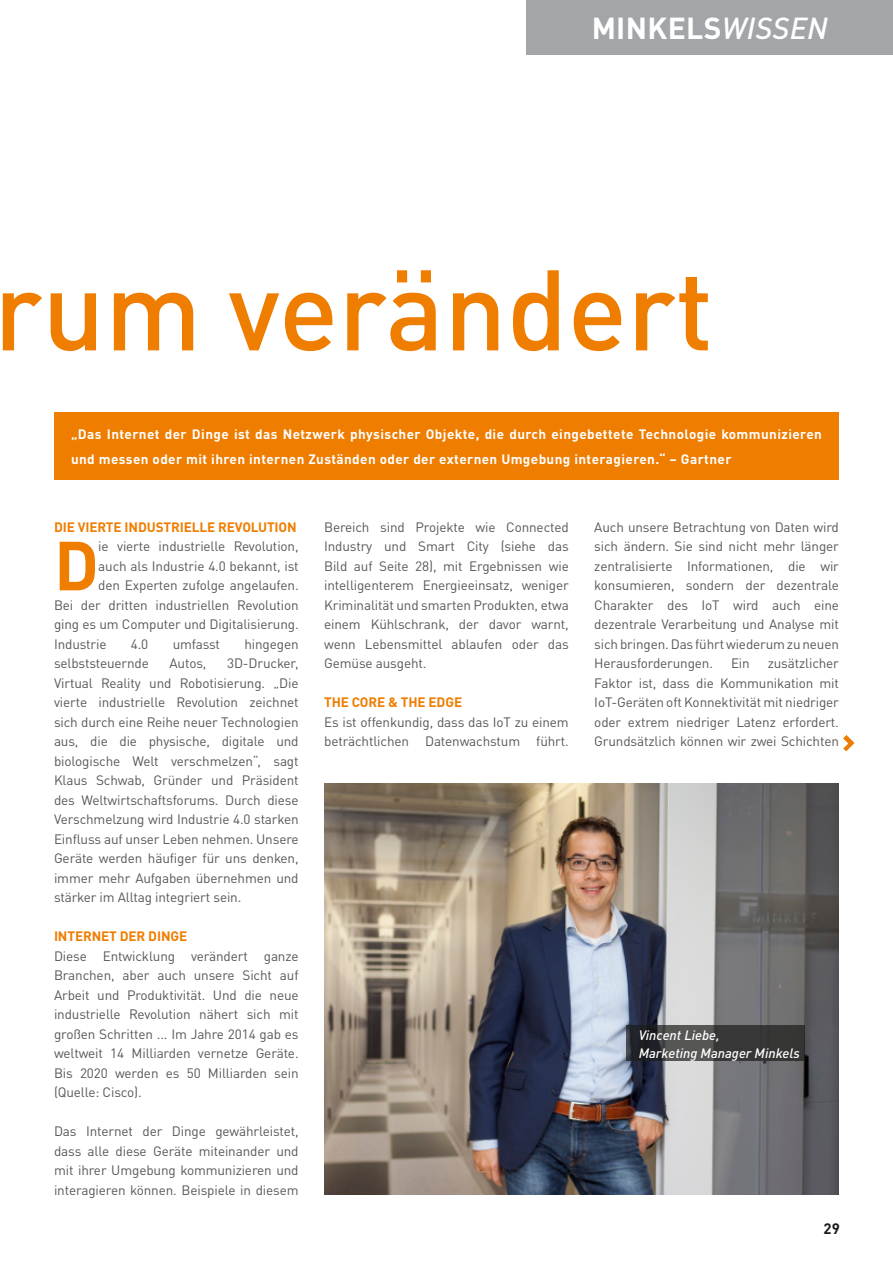
<style>
.page{position:relative;width:893px;height:1263px;background:#fff}
.page>*{position:absolute;margin:0;border:0;box-sizing:border-box;transform-origin:0 0}
.t1{font:500 112.5px "DIN Pro";color:#ef7d00}
.t2{font:700 68.25px "DIN Pro";color:#ef7d00}
.t3{font:700 30px "DIN Pro";letter-spacing:.01em;color:#fff}
.t4{font:700 15px "DIN Pro";color:#1d1d1b}
.t5{font:13.5px/19.5px "DIN Pro";letter-spacing:-.01em;color:#575756;text-align:justify}
.t6{font:700 13.5px/25.5px "DIN Pro";letter-spacing:.03em;color:#fff}
.t7{font:700 13.5px "DIN Pro";letter-spacing:-.01em;color:#ef7d00}
.t8{font:italic 500 13.5px/18px "DIN Pro";color:#fff}
.s1{font-weight:500;font-style:italic}
</style>
<div class="page">
<div style="left:526px;top:0;width:367px;height:54px;background:#a2a6a8"></div>
<img style="left:843px;top:735px;width:11px;height:16px">
<img style="left:324px;top:783px;width:514px;height:412px">
<svg style="left:626px;top:1025px;width:178px;height:36px;background:#3b3c3c"></svg>
<div style="left:54px;top:413px;width:785px;height:67px;background:#ef7d00"></div>
<h3 class="t3" style="left:592px;top:3px;width:238px">MINKELS<span class="s1">WISSEN</span></h3>
<h1 class="t1" style="left:-6px;top:218px;width:721px">rum verändert</h1>
<p class="t6" style="left:71px;top:420px;width:752px">„Das Internet der Dinge ist das Netzwerk physischer Objekte, die durch eingebettete Technologie kommunizieren und messen oder mit ihren internen Zuständen oder der externen Umgebung interagieren.“ – Gartner</p>
<p class="t7" style="left:54px;top:516px;width:244px">DIE VIERTE INDUSTRIELLE REVOLUTION</p>
<h2 class="t2" style="left:54px;top:509px;width:46px">D</h2>
<p class="t5" style="left:98px;top:535px;width:202px">ie vierte industrielle Revolution,</p>
<p class="t5" style="left:98px;top:555px;width:202px">auch als Industrie 4.0 bekannt, ist</p>
<p class="t5" style="left:98px;top:574px;width:202px">den Experten zufolge angelaufen.</p>
<p class="t5" style="left:54px;top:594px;width:246px">Bei der dritten industriellen Revolution</p>
<p class="t5" style="left:54px;top:613px;width:246px">ging es um Computer und Digitalisierung.</p>
<p class="t5" style="left:54px;top:633px;width:54px">Industrie</p>
<p class="t5" style="left:131px;top:633px;width:19px">4.0</p>
<p class="t5" style="left:173px;top:633px;width:49px">umfasst</p>
<p class="t5" style="left:244px;top:633px;width:56px">hingegen</p>
<p class="t5" style="left:54px;top:652px;width:96px">selbststeuernde</p>
<p class="t5" style="left:170px;top:652px;width:38px">Autos,</p>
<p class="t5" style="left:54px;top:652px;width:246px;text-indent:173px">3D-Drucker, Virtual Reality und Robotisierung. „Die vierte industrielle Revolution zeichnet sich durch eine Reihe neuer Technologien aus, die die physische, digitale und biologische Welt verschmelzen“, sagt Klaus Schwab, Gründer und Präsident des Weltwirtschaftsforums. Durch diese Verschmelzung wird Industrie 4.0 starken Einfluss auf unser Leben nehmen. Unsere Geräte werden häufiger für uns denken, immer mehr Aufgaben übernehmen und stärker im Alltag integriert sein.</p>
<p class="t7" style="left:54px;top:925px;width:135px">INTERNET DER DINGE</p>
<p class="t5" style="left:54px;top:945px;width:246px">Diese Entwicklung verändert ganze Branchen, aber auch unsere Sicht auf Arbeit und Produktivität. Und die neue industrielle Revolution nähert sich mit großen Schritten ... Im Jahre 2014 gab es weltweit 14 Milliarden vernetze Geräte.<br>Bis 2020 werden es 50 Milliarden sein (Quelle: Cisco).</p>
<p class="t5" style="left:54px;top:1120px;width:246px">Das Internet der Dinge gewährleistet, dass alle diese Geräte miteinander und mit ihrer Umgebung kommunizieren und interagieren können. Beispiele in diesem</p>
<p class="t5" style="left:324px;top:516px;width:246px">Bereich sind Projekte wie Connected Industry und Smart City (siehe das Bild auf Seite 28), mit Ergebnissen wie intelligenterem Energieeinsatz, weniger Kriminalität und smarten Produkten, etwa einem Kühlschrank, der davor warnt, wenn Lebensmittel ablaufen oder das Gemüse ausgeht.</p>
<p class="t7" style="left:324px;top:691px;width:139px">THE CORE &amp; THE EDGE</p>
<p class="t5" style="left:324px;top:711px;width:246px">Es ist offenkundig, dass das IoT zu einem beträchtlichen Datenwachstum führt.</p>
<p class="t5" style="left:594px;top:516px;width:246px">Auch unsere Betrachtung von Daten wird sich ändern. Sie sind nicht mehr länger zentralisierte Informationen, die wir konsumieren, sondern der dezentrale Charakter des IoT wird auch eine dezentrale Verarbeitung und Analyse mit sich bringen. Das führt wiederum zu neuen Herausforderungen.</p>
<p class="t5" style="left:594px;top:652px;width:246px;text-indent:173px">zusätzlicher Faktor ist, dass die Kommunikation mit IoT-Geräten oft Konnektivität mit niedriger oder extrem niedriger Latenz erfordert.<br>Grundsätzlich können wir zwei Schichten</p>
<p class="t5" style="left:731px;top:652px;width:20px">Ein</p>
<p class="t8" style="left:639px;top:1024px;width:163px">Vincent Liebe,<br>Marketing Manager Minkels</p>
<p class="t4" style="left:823px;top:1216px;width:18px">29</p>
</div>
